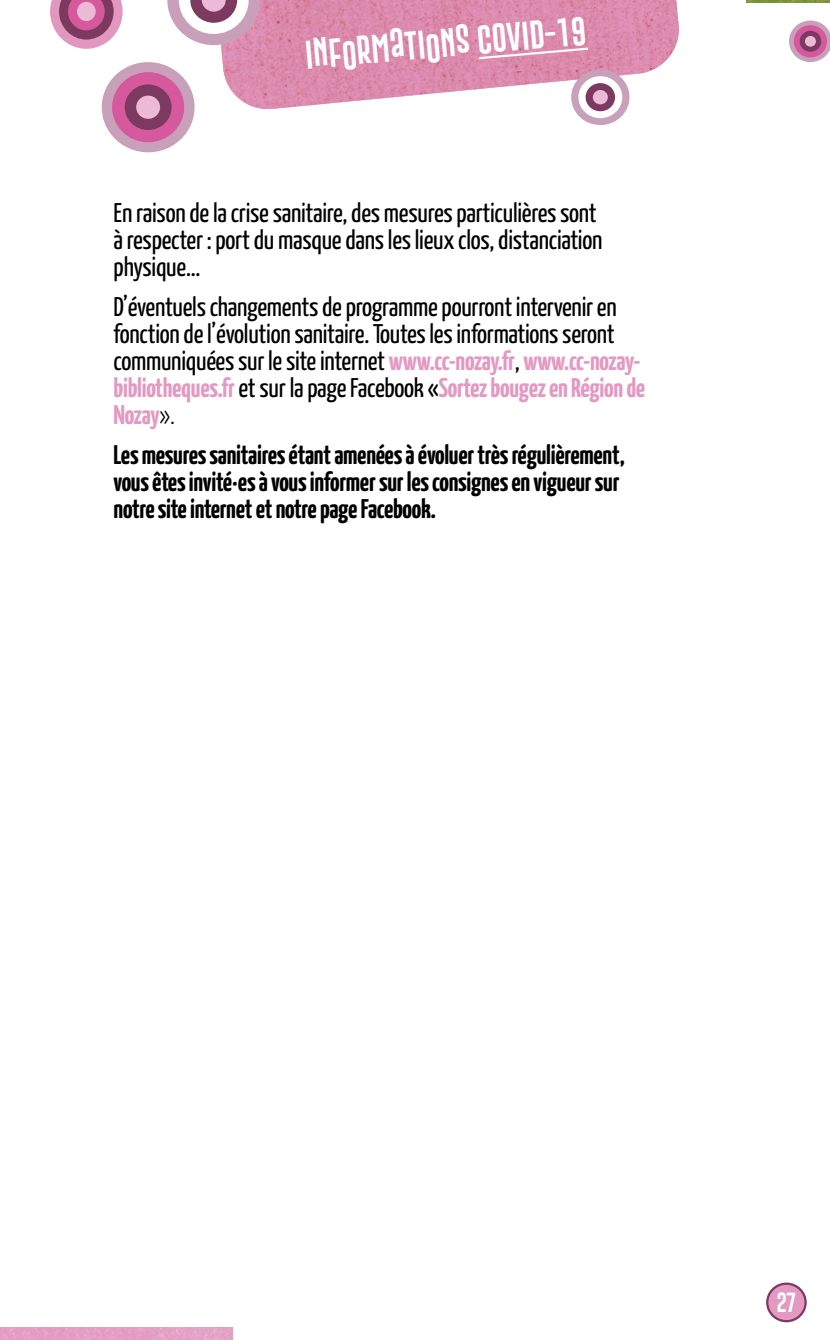
<style>
.page{position:relative;width:830px;height:1340px;background:#fff}
.page>*{position:absolute;margin:0;border:0;box-sizing:border-box;transform-origin:0 0}
.t1{font:29.25px "Gobold Extra 2";color:#fff}
.t2{font:27px/27px "Yanone Kaffeesatz";letter-spacing:-.01em;color:#000}
.t3{font:700 27px/27px "Yanone Kaffeesatz";letter-spacing:-.01em;color:#000}
.t4{font:20.25px "Gobold Extra 2";color:#fff}
.s1{font-weight:700;color:#e499c2}
.s2{font-weight:300}
</style>
<div class="page">
<img style="left:746px;top:0;width:83px;height:2px">
<div style="left:0;top:1327px;width:232px;height:12px;background:#e499c2"></div>
<div style="left:766px;top:1283px;width:39px;height:38px;background:#e499c2;border-radius:50%"></div>
<div style="left:765px;top:1282px;width:41px;height:40px;border:2px solid #7c3a61;border-radius:50%"></div>
<img style="left:221px;top:0;width:458px;height:111px">
<svg style="left:476px;top:46px;width:114px;height:14px;background:#e09ab7"></svg>
<div style="left:102px;top:62px;width:92px;height:90px;background:#c8a0ba;border-radius:50%"></div>
<div style="left:112px;top:72px;width:72px;height:70px;background:#d5599c;border:2px solid #d5599c;border-radius:50%"></div>
<div style="left:125px;top:84px;width:46px;height:46px;background:#7c3a61;border-radius:50%"></div>
<div style="left:136px;top:96px;width:24px;height:23px;background:#ecb9d7;border-radius:50%"></div>
<div style="left:571px;top:69px;width:58px;height:56px;background:#c8a0ba;border-radius:50%"></div>
<div style="left:578px;top:76px;width:44px;height:42px;background:#fff;border-radius:50%"></div>
<div style="left:585px;top:83px;width:29px;height:28px;background:#7c3a61;border-radius:50%"></div>
<div style="left:592px;top:90px;width:15px;height:14px;background:#ecb9d7;border-radius:50%"></div>
<svg style="left:167px;top:0;width:93px;height:45px"></svg>
<svg style="left:50px;top:0;width:72px;height:49px"></svg>
<div style="left:77px;top:2px;width:19px;height:19px;background:#ecb9d7;border-radius:50%"></div>
<svg style="left:789px;top:20px;width:40px;height:42px"></svg>
<svg style="left:793px;top:25px;width:33px;height:32px"></svg>
<div style="left:799px;top:31px;width:21px;height:21px;background:#7c3a61;border-radius:50%"></div>
<div style="left:804px;top:36px;width:11px;height:11px;background:#ecb9d7;border-radius:50%"></div>
<p class="t1" style="left:303px;top:36px;width:283px;rotate:-5deg">Informations covid-19</p>
<p class="t2" style="left:114px;top:199px;width:490px">En raison de la crise sanitaire, des mesures particulières sont à respecter : port du masque dans les lieux clos, distanciation physique...</p>
<p class="t2" style="left:114px;top:292px;width:533px">D’éventuels changements de programme pourront intervenir en fonction de l’évolution sanitaire. Toutes les informations seront communiquées sur le site internet <span class="s1">www.cc-nozay.fr</span>, <span class="s1">www.cc-nozay&shy;bibliotheques.fr</span> et sur la page Facebook «<span class="s1">Sortez bougez en Région de Nozay</span><span class="s2">».</span></p>
<p class="t3" style="left:114px;top:440px;width:512px">Les mesures sanitaires étant amenées à évoluer très régulièrement, vous êtes invité·es à vous informer sur les consignes en vigueur sur notre site internet et notre page Facebook.</p>
<p class="t4" style="left:776px;top:1289px;width:21px">27</p>
</div>
